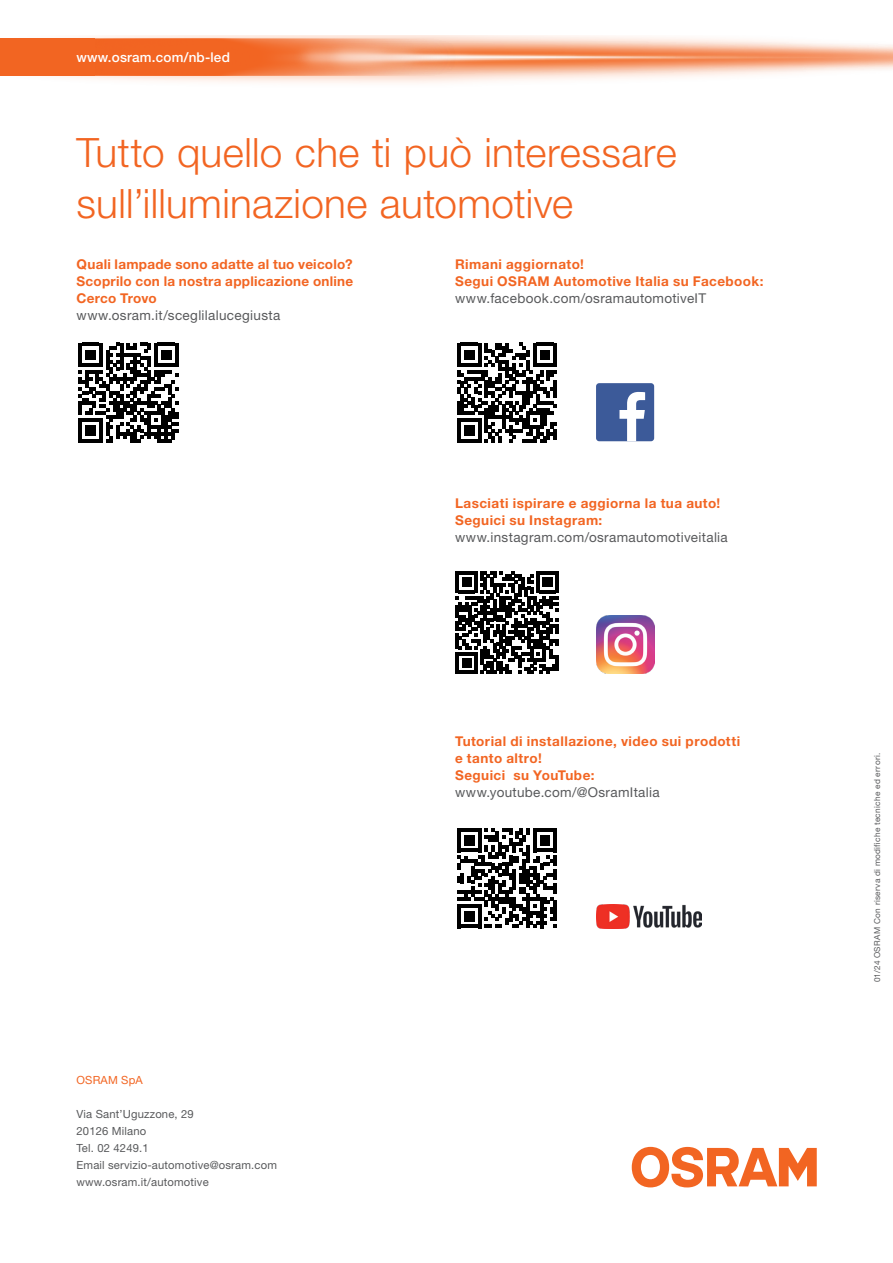
<style>
.page{position:relative;width:893px;height:1263px;background:#fff}
.page>*{position:absolute;margin:0;border:0;box-sizing:border-box;transform-origin:0 0}
.t1{font:300 40.5px/51px "Helvetica Neue LT Std";letter-spacing:.01em;color:#f26522}
.t2{font:700 13.5px/17px "Helvetica Neue LT Std";letter-spacing:.035em;color:#f26522}
.t3{font:13.5px "Helvetica Neue LT Std";letter-spacing:.025em;color:#58595b}
.t4{font:500 13.5px "Helvetica Neue LT Std";letter-spacing:.015em;color:#fff}
.t5{font:11.25px/17px "Helvetica Neue LT Std";letter-spacing:.015em;color:#58595b}
.t6{font:11.25px "Helvetica Neue LT Std";letter-spacing:.015em;color:#f26522}
.t7{font:8.25px "Helvetica Neue LT Std";letter-spacing:.045em;color:#58595b}
</style>
<div class="page">
<svg style="left:78px;top:343px;width:100px;height:100px"></svg>
<svg style="left:51px;top:35px;width:842px;height:47px"></svg>
<img style="left:94px;top:38px;width:380px;height:38px">
<img style="left:248px;top:35px;width:30px;height:48px">
<img style="left:278px;top:35px;width:194px;height:48px">
<div style="left:0;top:38px;width:94px;height:38px;background:#f26522"></div>
<svg style="left:456px;top:571px;width:102px;height:103px"></svg>
<svg style="left:457px;top:828px;width:100px;height:100px"></svg>
<svg style="left:457px;top:343px;width:100px;height:100px"></svg>
<div style="left:596px;top:383px;width:58px;height:58px;background:#3c5a99;border-radius:3px"></div>
<svg style="left:619px;top:392px;width:26px;height:49px"></svg>
<img style="left:596px;top:616px;width:58px;height:58px">
<img style="left:596px;top:905px;width:106px;height:23px">
<svg style="left:632px;top:1147px;width:185px;height:40px"></svg>
<p class="t4" style="left:77px;top:49px;width:155px">www.osram.com/nb-led</p>
<h1 class="t1" style="left:77px;top:126px;width:602px">Tutto quello che ti può interessare sull’illuminazione automotive</h1>
<p class="t2" style="left:77px;top:256px;width:278px;text-align:justify">Quali lampade sono adatte al tuo veicolo?<br>Scoprilo con la nostra applicazione online Cerco Trovo</p>
<p class="t3" style="left:77px;top:308px;width:205px">www.osram.it/sceglilalucegiusta</p>
<p class="t2" style="left:455px;top:256px;width:310px">Rimani aggiornato!<br>Segui OSRAM Automotive Italia su Facebook:</p>
<p class="t3" style="left:455px;top:291px;width:253px">www.facebook.com/osramautomotiveIT</p>
<p class="t2" style="left:455px;top:494px;width:267px">Lasciati ispirare e aggiorna la tua auto!<br>Seguici su Instagram:</p>
<p class="t3" style="left:455px;top:529px;width:274px">www.instagram.com/osramautomotiveitalia</p>
<p class="t2" style="left:455px;top:732px;width:287px">Tutorial di installazione, video sui prodotti e tanto altro!<br>Seguici su YouTube:</p>
<p class="t3" style="left:455px;top:784px;width:206px">www.youtube.com/@OsramItalia</p>
<p class="t6" style="left:77px;top:1074px;width:68px">OSRAM SpA</p>
<p class="t5" style="left:77px;top:1106px;width:202px">Via Sant’Uguzzone, 29<br>20126 Milano<br>Tel. 02 4249.1<br>Email servizio-automotive@osram.com www.osram.it/automotive</p>
<p class="t7" style="left:872px;top:982px;width:231px;rotate:-90deg">01/24 OSRAM Con riserva di modifiche tecniche ed errori.</p>
</div>
